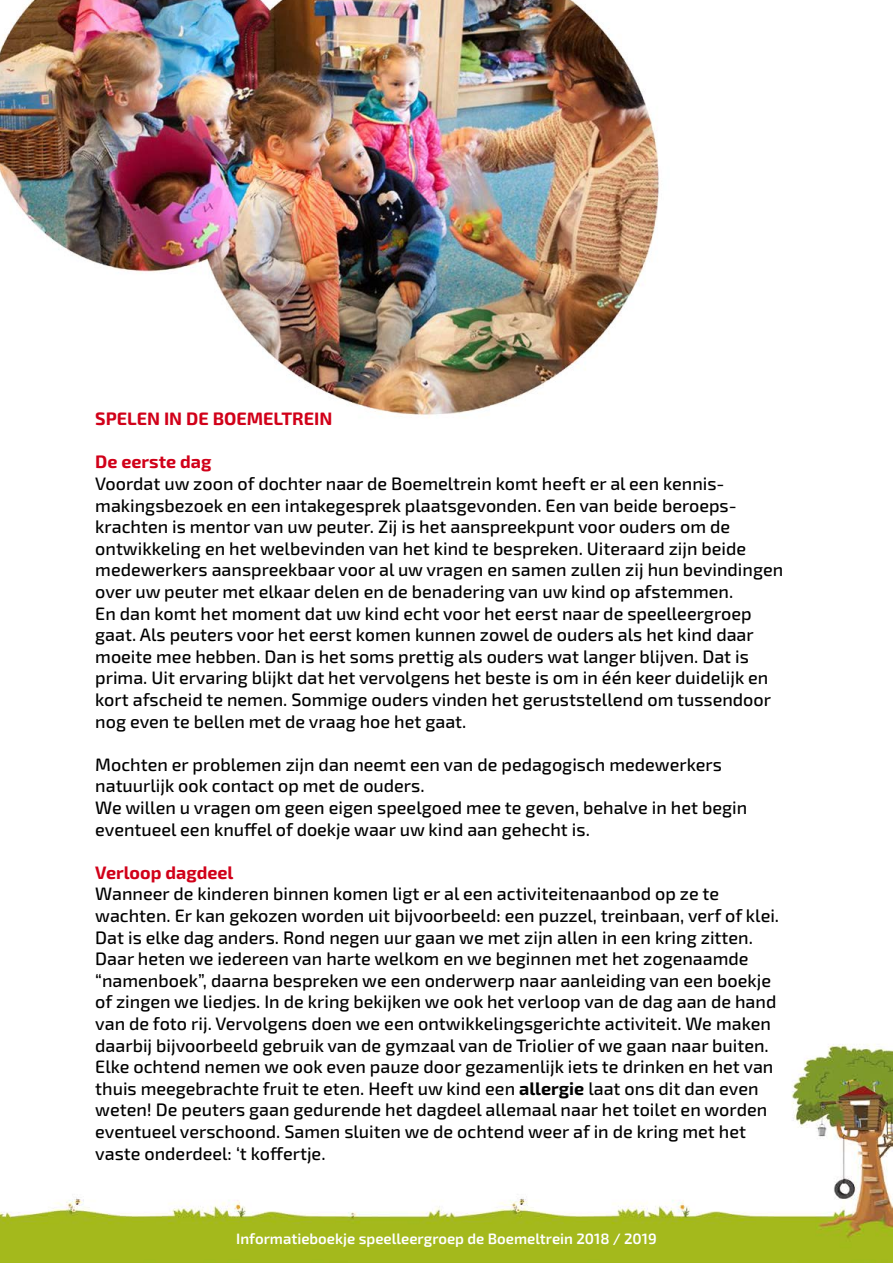
<style>
.page{position:relative;width:893px;height:1263px;background:#fff}
.page>*{position:absolute;margin:0;border:0;box-sizing:border-box;transform-origin:0 0}
.t1{font:500 18px/21.6px "Exo 2";color:#000}
.t2{font:700 18px "Exo 2";color:#d10019}
.t3{font:600 15px "Exo 2";color:#fff}
.s1{font-weight:700}
</style>
<div class="page">
<img style="left:0;top:1044px;width:893px;height:219px">
<img style="left:0;top:0;width:659px;height:418px">
<p class="t2" style="left:95px;top:405px;width:239px">SPELEN IN DE BOEMELTREIN</p>
<p class="t2" style="left:95px;top:448px;width:118px">De eerste dag</p>
<p class="t1" style="left:95px;top:472px;width:689px">Voordat uw zoon of dochter naar de Boemeltrein komt heeft er al een kennis&shy;makingsbezoek en een intakegesprek plaatsgevonden. Een van beide beroeps&shy;krachten is mentor van uw peuter. Zij is het aanspreekpunt voor ouders om de ontwikkeling en het welbevinden van het kind te bespreken. Uiteraard zijn beide medewerkers aanspreekbaar voor al uw vragen en samen zullen zij hun bevindingen over uw peuter met elkaar delen en de benadering van uw kind op afstemmen.<br>En dan komt het moment dat uw kind echt voor het eerst naar de speelleergroep gaat. Als peuters voor het eerst komen kunnen zowel de ouders als het kind daar moeite mee hebben. Dan is het soms prettig als ouders wat langer blijven. Dat is prima. Uit ervaring blijkt dat het vervolgens het beste is om in één keer duidelijk en kort afscheid te nemen. Sommige ouders vinden het geruststellend om tussendoor nog even te bellen met de vraag hoe het gaat.</p>
<p class="t1" style="left:95px;top:753px;width:653px">Mochten er problemen zijn dan neemt een van de pedagogisch medewerkers natuurlijk ook contact op met de ouders.<br>We willen u vragen om geen eigen speelgoed mee te geven, behalve in het begin eventueel een knuffel of doekje waar uw kind aan gehecht is.</p>
<p class="t2" style="left:95px;top:859px;width:140px">Verloop dagdeel</p>
<p class="t1" style="left:95px;top:882px;width:685px">Wanneer de kinderen binnen komen ligt er al een activiteitenaanbod op ze te wachten. Er kan gekozen worden uit bijvoorbeeld: een puzzel, treinbaan, verf of klei.<br>Dat is elke dag anders. Rond negen uur gaan we met zijn allen in een kring zitten.<br>Daar heten we iedereen van harte welkom en we beginnen met het zogenaamde “namenboek”, daarna bespreken we een onderwerp naar aanleiding van een boekje of zingen we liedjes. In de kring bekijken we ook het verloop van de dag aan de hand van de foto rij. Vervolgens doen we een ontwikkelingsgerichte activiteit. We maken daarbij bijvoorbeeld gebruik van de gymzaal van de Triolier of we gaan naar buiten.<br>Elke ochtend nemen we ook even pauze door gezamenlijk iets te drinken en het van thuis meegebrachte fruit te eten. Heeft uw kind een <span class="s1">allergie</span> laat ons dit dan even weten! De peuters gaan gedurende het dagdeel allemaal naar het toilet en worden eventueel verschoond. Samen sluiten we de ochtend weer af in de kring met het vaste onderdeel: ‘t koffertje.</p>
<p class="t3" style="left:236px;top:1228px;width:422px">Informatieboekje speelleergroep de Boemeltrein 2018 / 2019</p>
</div>
